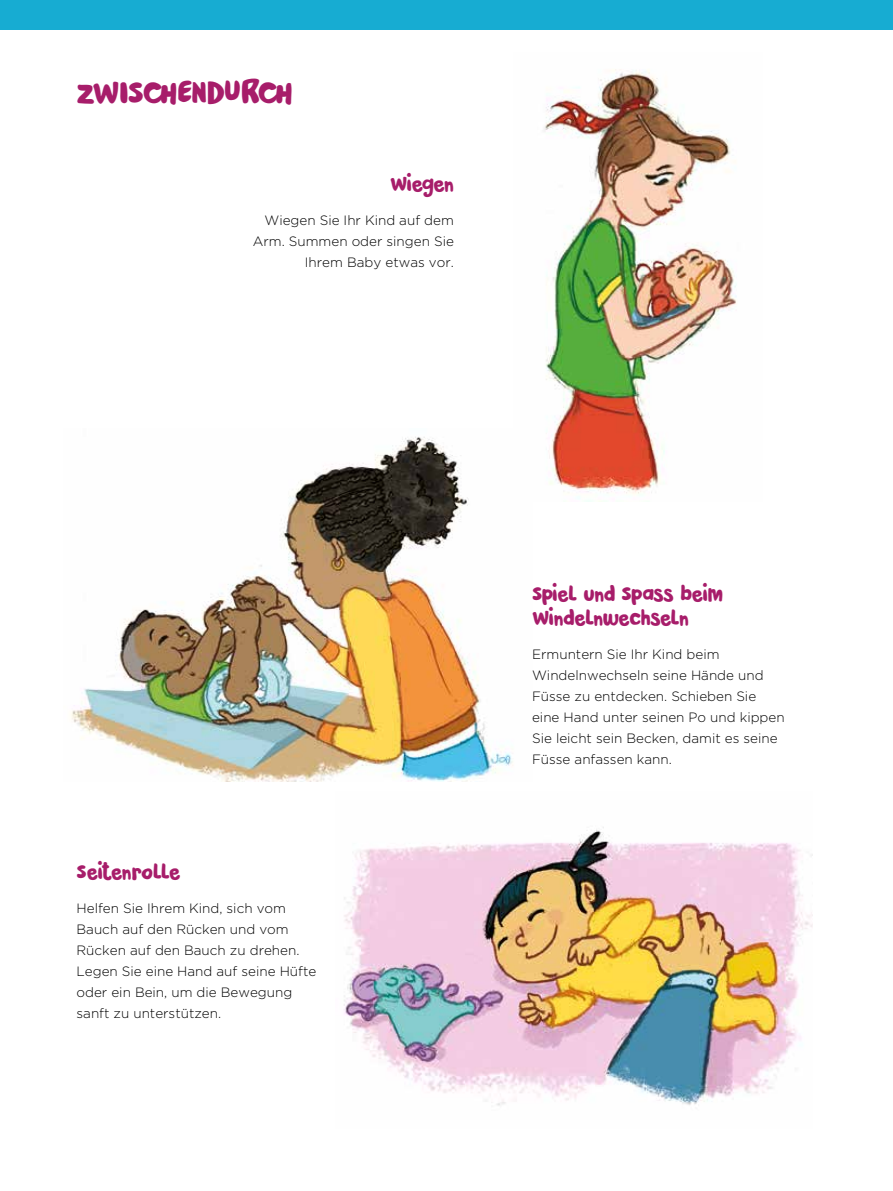
<style>
.page{position:relative;width:893px;height:1191px;background:#fff}
.page>*{position:absolute;margin:0;border:0;box-sizing:border-box;transform-origin:0 0}
.t1{font:33px "Pardesi";letter-spacing:-.025em;color:#a71d6a}
.t2{font:21px/24px "Pardesi";letter-spacing:-.03em;color:#a71d6a}
.t3{font:300 13.5px/21px "Gotham";color:#000}
</style>
<div class="page">
<div style="left:0;top:0;width:893px;height:30px;background:#17acd2"></div>
<img style="left:71px;top:437px;width:442px;height:344px">
<img style="left:544px;top:69px;width:193px;height:433px">
<img style="left:344px;top:827px;width:468px;height:279px">
<h1 class="t1" style="left:77px;top:68px;width:218px">ZWISCHENDURCH</h1>
<h2 class="t2" style="left:390px;top:171px;width:65px">WIEGEN</h2>
<p class="t3" style="left:253px;top:209px;width:203px;text-align:right">Wiegen Sie Ihr Kind auf dem<br>Arm. Summen oder singen Sie<br>Ihrem Baby etwas vor.</p>
<h2 class="t2" style="left:77px;top:859px;width:106px">SEITENROLLE</h2>
<p class="t3" style="left:77px;top:897px;width:241px">Helfen Sie Ihrem Kind, sich vom<br>Bauch auf den Rücken und vom<br>Rücken auf den Bauch zu drehen.<br>Legen Sie eine Hand auf seine Hüfte oder ein Bein, um die Bewegung sanft zu unterstützen.</p>
<h2 class="t2" style="left:532px;top:581px;width:192px">SPIEL UND SPASS BEIM<br>WINDELNWECHSELN</h2>
<p class="t3" style="left:532px;top:643px;width:254px">Ermuntern Sie Ihr Kind beim<br>Windelnwechseln seine Hände und<br>Füsse zu entdecken. Schieben Sie eine Hand unter seinen Po und kippen<br>Sie leicht sein Becken, damit es seine<br>Füsse anfassen kann.</p>
</div>
